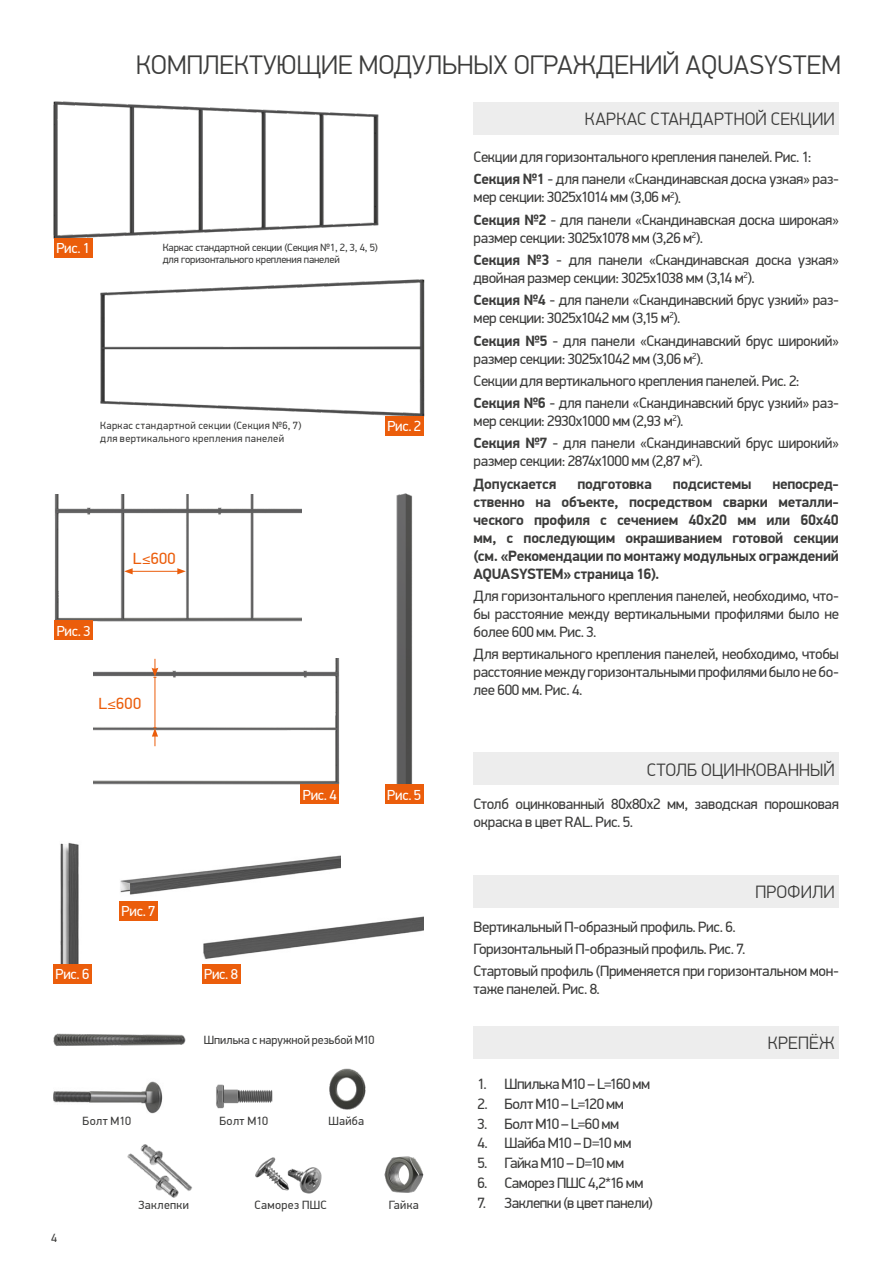
<style>
.page{position:relative;width:893px;height:1263px;background:#fff}
.page>*{position:absolute;margin:0;border:0;box-sizing:border-box;transform-origin:0 0}
.t1{font:300 27px "PF Din Display Pro";color:#3c3c3b}
.t2{font:300 18px "PF Din Display Pro";letter-spacing:.01em;color:#3c3c3b}
.t3{font:16.2px "PF Din Display Pro";letter-spacing:.02em;color:#eb5d0b}
.t4{font:15px/22.2px "PF Din Display Pro";letter-spacing:-.02em;color:#3c3c3b}
.t5{font:700 15px/18px "PF Din Display Pro";letter-spacing:-.015em;color:#3c3c3b;text-align:justify}
.t6{font:15px "PF Din Display Pro";letter-spacing:-.05em;color:#3c3c3b}
.t7{font:14.55px "PF Din Display Pro";letter-spacing:-.015em;color:#fff}
.t8{font:12px "PF Din Display Pro";letter-spacing:.02em;color:#3c3c3b}
.t9{font:12px "PF Din Display Pro";letter-spacing:-.005em;color:#3c3c3b}
.t10{font:10.5px/12.6px "PF Din Display Pro";letter-spacing:-.015em;color:#3c3c3b}
.t11{font:10.5px/12.6px "PF Din Display Pro";letter-spacing:.035em;color:#3c3c3b}
.s1{font-weight:700}
</style>
<div class="page">
<img style="left:120px;top:855px;width:221px;height:40px">
<img style="left:203px;top:916px;width:220px;height:53px">
<img style="left:60px;top:842px;width:19px;height:122px">
<div style="left:473px;top:753px;width:366px;height:32px;background:#ededed"></div>
<div style="left:473px;top:875px;width:366px;height:33px;background:#ededed"></div>
<div style="left:473px;top:102px;width:366px;height:32px;background:#ededed"></div>
<div style="left:473px;top:1026px;width:366px;height:33px;background:#ededed"></div>
<img style="left:100px;top:279px;width:325px;height:156px">
<img style="left:53px;top:101px;width:326px;height:154px">
<div style="left:54px;top:238px;width:38px;height:19px;background:#eb5d0b"></div>
<div style="left:385px;top:416px;width:38px;height:19px;background:#eb5d0b"></div>
<img style="left:54px;top:495px;width:247px;height:135px">
<hr style="left:130px;top:571px;width:50px;height:1px;background:#eb5d0b">
<svg style="left:124px;top:568px;width:9px;height:6px"></svg>
<svg style="left:177px;top:568px;width:9px;height:6px"></svg>
<div style="left:55px;top:621px;width:38px;height:19px;background:#eb5d0b"></div>
<img style="left:396px;top:493px;width:28px;height:299px">
<img style="left:329px;top:1068px;width:37px;height:42px">
<img style="left:384px;top:1156px;width:40px;height:37px">
<img style="left:216px;top:1084px;width:57px;height:25px">
<img style="left:255px;top:1157px;width:67px;height:37px">
<img style="left:127px;top:1144px;width:65px;height:54px">
<img style="left:53px;top:1033px;width:133px;height:13px">
<img style="left:54px;top:1081px;width:109px;height:33px">
<img style="left:94px;top:658px;width:246px;height:136px">
<hr style="left:155px;top:677px;width:1px;height:51px;background:#eb5d0b">
<svg style="left:152px;top:727px;width:6px;height:19px"></svg>
<svg style="left:152px;top:659px;width:6px;height:19px"></svg>
<div style="left:301px;top:784px;width:38px;height:20px;background:#eb5d0b"></div>
<div style="left:385px;top:784px;width:38px;height:20px;background:#eb5d0b"></div>
<div style="left:53px;top:964px;width:39px;height:19px;background:#eb5d0b"></div>
<div style="left:119px;top:901px;width:39px;height:19px;background:#eb5d0b"></div>
<div style="left:202px;top:964px;width:38px;height:19px;background:#eb5d0b"></div>
<h1 class="t1" style="left:136px;top:50px;width:706px">КОМПЛЕКТУЮЩИЕ МОДУЛЬНЫХ ОГРАЖДЕНИЙ AQUASYSTEM</h1>
<p class="t7" style="left:56px;top:239px;width:35px">Рис. 1</p>
<p class="t10" style="left:163px;top:241px;width:217px">Каркас стандартной секции (Секция №1, 2, 3, 4, 5) для горизонтального крепления панелей</p>
<p class="t11" style="left:100px;top:420px;width:203px">Каркас стандартной секции (Секция №6, 7) для вертикального крепления панелей</p>
<p class="t7" style="left:387px;top:418px;width:35px">Рис. 2</p>
<p class="t3" style="left:133px;top:548px;width:44px">L≤600</p>
<p class="t7" style="left:57px;top:622px;width:35px">Рис. 3</p>
<p class="t3" style="left:98px;top:693px;width:44px">L≤600</p>
<p class="t7" style="left:303px;top:786px;width:35px">Рис. 4</p>
<p class="t7" style="left:387px;top:786px;width:35px">Рис. 5</p>
<p class="t7" style="left:56px;top:966px;width:35px">Рис. 6</p>
<p class="t7" style="left:122px;top:903px;width:35px">Рис. 7</p>
<p class="t7" style="left:204px;top:966px;width:35px">Рис. 8</p>
<p class="t9" style="left:204px;top:1033px;width:172px">Шпилька с наружной резьбой М10</p>
<p class="t8" style="left:83px;top:1113px;width:50px">Болт М10</p>
<p class="t8" style="left:219px;top:1113px;width:50px">Болт М10</p>
<p class="t8" style="left:328px;top:1113px;width:37px">Шайба</p>
<p class="t8" style="left:51px;top:1231px;width:7px">4</p>
<p class="t8" style="left:138px;top:1198px;width:52px">Заклепки</p>
<p class="t8" style="left:255px;top:1198px;width:74px">Саморез ПШС</p>
<p class="t8" style="left:389px;top:1198px;width:32px">Гайка</p>
<p class="t2" style="left:585px;top:109px;width:251px">КАРКАС СТАНДАРТНОЙ СЕКЦИИ</p>
<p class="t4" style="left:474px;top:146px;width:367px">Секции для горизонтального крепления панелей. Рис. 1:<br><span class="s1">Секция №1</span> - для панели «Скандинавская доска узкая» раз-</p>
<p class="t4" style="left:474px;top:186px;width:367px">мер секции: 3025x1014 мм (3,06 м<sup>2</sup>).<br><span class="s1">Секция №2</span> - для панели «Скандинавская доска широкая»</p>
<p class="t4" style="left:474px;top:227px;width:367px">размер секции: 3025x1078 мм (3,26 м<sup>2</sup>).<br><span class="s1">Секция №3</span> - для панели «Скандинавская доска узкая»</p>
<p class="t4" style="left:474px;top:267px;width:367px">двойная размер секции: 3025x1038 мм (3,14 м<sup>2</sup>).<br><span class="s1">Секция №4</span> - для панели «Скандинавский брус узкий» раз-</p>
<p class="t4" style="left:474px;top:307px;width:367px">мер секции: 3025x1042 мм (3,15 м<sup>2</sup>).<br><span class="s1">Секция №5</span> - для панели «Скандинавский брус широкий»</p>
<p class="t4" style="left:474px;top:347px;width:367px">размер секции: 3025x1042 мм (3,06 м<sup>2</sup>).<br>Секции для вертикального крепления панелей. Рис. 2:<br><span class="s1">Секция №6</span> - для панели «Скандинавский брус узкий» раз-</p>
<p class="t4" style="left:474px;top:410px;width:367px">мер секции: 2930x1000 мм (2,93 м<sup>2</sup>).<br><span class="s1">Секция №7</span> - для панели «Скандинавский брус широкий»</p>
<p class="t4" style="left:474px;top:450px;width:231px">размер секции: 2874x1000 мм (2,87 м<sup>2</sup>).<br><span class="s1">Допускается</span></p>
<p class="t5" style="left:577px;top:475px;width:76px">подготовка</p>
<p class="t5" style="left:673px;top:475px;width:80px">подсистемы</p>
<p class="t5" style="left:474px;top:475px;width:367px;text-indent:299px">непосред&shy;ственно на объекте, посредством сварки металли&shy;ческого профиля с сечением 40х20 мм или 60х40 мм, с последующим окрашиванием готовой секции (см. «Рекомендации по монтажу модульных ограждений AQUASYSTEM» страница 16).</p>
<p class="t4" style="left:474px;top:587px;width:367px;line-height:18px;text-align:justify">Для горизонтального крепления панелей, необходимо, что&shy;бы расстояние между вертикальными профилями было не более 600 мм. Рис. 3.</p>
<p class="t4" style="left:474px;top:645px;width:367px;line-height:18px;text-align:justify">Для вертикального крепления панелей, необходимо, чтобы расстояние между горизонтальными профилями было не бо&shy;лее 600 мм. Рис. 4.</p>
<p class="t2" style="left:647px;top:759px;width:190px">СТОЛБ ОЦИНКОВАННЫЙ</p>
<p class="t4" style="left:474px;top:795px;width:367px;line-height:18px">Столб оцинкованный 80x80x2 мм, заводская порошковая окраска в цвет RAL. Рис. 5.</p>
<p class="t2" style="left:755px;top:882px;width:81px">ПРОФИЛИ</p>
<p class="t4" style="left:474px;top:915px;width:367px">Вертикальный П-образный профиль. Рис. 6.<br>Горизонтальный П-образный профиль. Рис. 7.<br>Стартовый профиль (Применяется при горизонтальном мон-</p>
<p class="t4" style="left:474px;top:978px;width:128px">таже панелей. Рис. 8.</p>
<p class="t4" style="left:477px;top:1073px;width:174px">1. Шпилька М10 – L=160 мм</p>
<p class="t4" style="left:477px;top:1093px;width:148px">2. Болт М10 – L=120 мм</p>
<p class="t4" style="left:477px;top:1113px;width:143px">3. Болт М10 – L=60 мм</p>
<p class="t4" style="left:477px;top:1132px;width:155px">4. Шайба М10 – D=10 мм</p>
<p class="t6" style="left:477px;top:1154px;width:148px">5. Гайка М10 – D=10 мм</p>
<p class="t4" style="left:477px;top:1172px;width:168px">6. Саморез ПШС 4,2*16 мм</p>
<p class="t4" style="left:477px;top:1192px;width:177px">7. Заклепки (в цвет панели)</p>
<p class="t2" style="left:768px;top:1033px;width:68px">КРЕПЁЖ</p>
</div>
